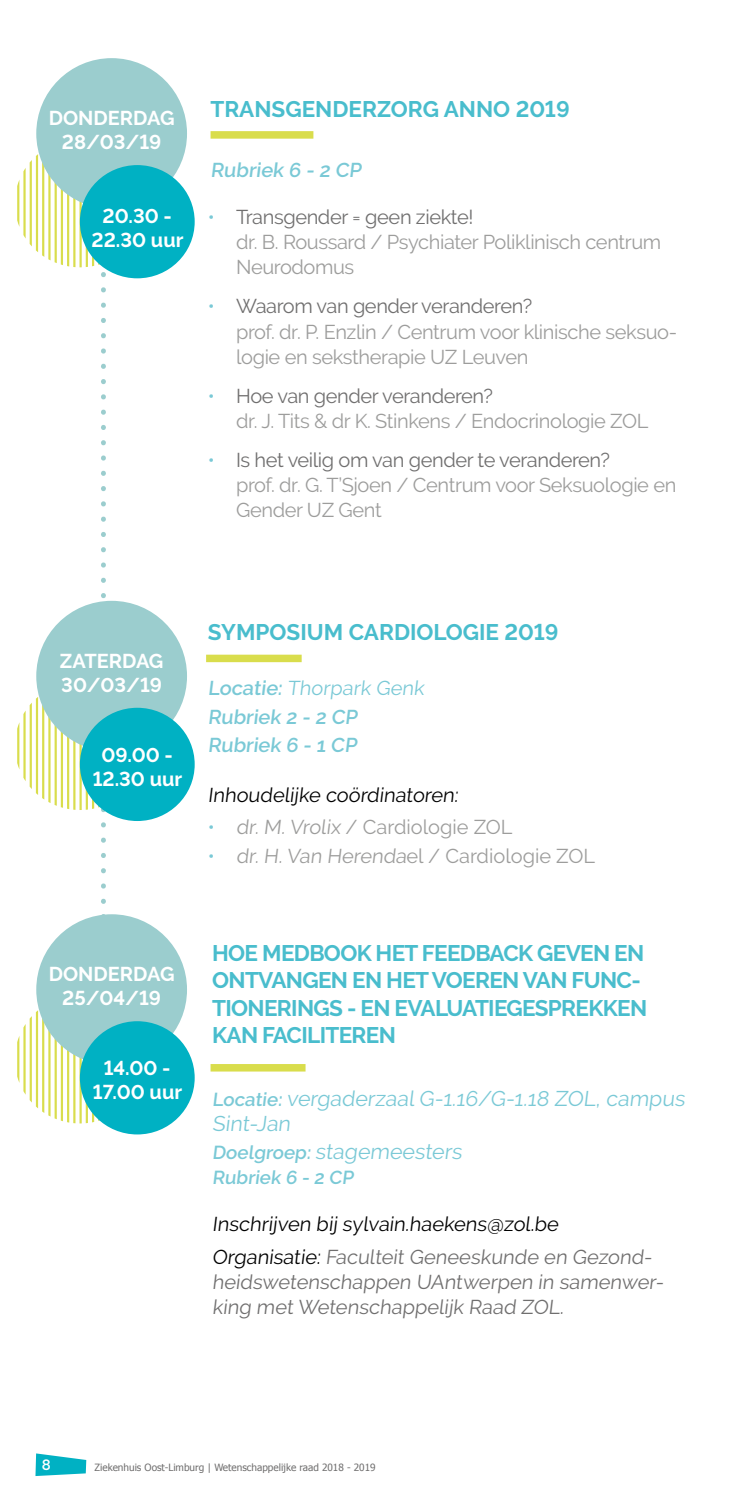
<style>
.page{position:relative;width:745px;height:1489px;background:#fff}
.page>*{position:absolute;margin:0;border:0;box-sizing:border-box;transform-origin:0 0}
.t1{font:700 22.5px/27.5px "Raleway";letter-spacing:-.03em;color:#49bdcd}
.t2{font:700 22.5px "Raleway";color:#49bdcd}
.t3{font:21.25px/25px "Raleway";color:#7ac9d6}
.t4{font:20px/25px "Raleway";letter-spacing:-.02em;color:#9d9d9c}
.t5{font:20px/32px "Raleway";color:#000}
.t6{font:700 20px/24px "Raleway";color:#fff;text-align:center}
.t7{font:20px/25px "Raleway";color:#706f6f}
.t8{font:20px "Raleway";color:#9d9d9c}
.t9{font:600 20px/28.5px "Raleway";color:#7ac9d6}
.t10{font:600 18.75px "Raleway";color:#7ac9d6}
.t11{font:600 15px "Raleway";color:#fff}
.t12{font:10px "Tahoma";color:#706f6f}
.s1{color:#7ac9d6}
.s2{color:#706f6f}
.s3{font-weight:400}
.s4{font-weight:600;font-size:18.75px}
</style>
<div class="page">
<svg style="left:35px;top:1453px;width:51px;height:22px"></svg>
<hr style="left:79px;top:139px;width:3px;height:128px;background:#d9dd4c">
<svg style="left:17px;top:142px;width:58px;height:125px"></svg>
<div style="left:36px;top:58px;width:151px;height:151px;background:#9bcdce;border-radius:50%"></div>
<div style="left:80px;top:165px;width:114px;height:113px;background:#00b1c3;border-radius:50%"></div>
<hr style="left:79px;top:681px;width:3px;height:129px;background:#d9dd4c">
<svg style="left:17px;top:684px;width:58px;height:125px"></svg>
<div style="left:36px;top:600px;width:151px;height:151px;background:#9bcdce;border-radius:50%"></div>
<div style="left:80px;top:707px;width:114px;height:114px;background:#00b1c3;border-radius:50%"></div>
<hr style="left:79px;top:995px;width:3px;height:128px;background:#d9dd4c">
<svg style="left:17px;top:998px;width:58px;height:125px"></svg>
<svg style="left:86px;top:165px;width:58px;height:958px"></svg>
<div style="left:36px;top:914px;width:151px;height:150px;background:#9bcdce;border-radius:50%"></div>
<div style="left:80px;top:1021px;width:114px;height:113px;background:#00b1c3;border-radius:50%"></div>
<div style="left:210px;top:131px;width:103px;height:8px;background:#d9dd4c"></div>
<div style="left:206px;top:654px;width:95px;height:8px;background:#d9dd4c"></div>
<div style="left:210px;top:1063px;width:95px;height:8px;background:#d9dd4c"></div>
<p class="t6" style="left:49px;top:106px;width:127px">DONDERDAG<br>28/03/19</p>
<p class="t6" style="left:91px;top:204px;width:93px">20.30 -<br>22.30 uur</p>
<p class="t2" style="left:210px;top:96px;width:360px">TRANSGENDERZORG ANNO 2019</p>
<p class="t9" style="left:210px;top:156px;width:155px">Rubriek 6 - 2 CP</p>
<p class="t4" style="left:236px;top:205px;width:426px;text-indent:-28px"><span class="s1">•</span> <span class="s2">Transgender = geen ziekte!<br></span>dr. B. Roussard / Psychiater Poliklinisch centrum<br>Neurodomus</p>
<p class="t4" style="left:236px;top:294px;width:442px;text-indent:-28px"><span class="s1">•</span> <span class="s2">Waarom van gender veranderen?<br></span>prof. dr. P. Enzlin / Centrum voor klinische seksuo&shy;logie en sekstherapie UZ Leuven</p>
<p class="t4" style="left:236px;top:383px;width:413px;text-indent:-28px"><span class="s1">•</span> <span class="s2">Hoe van gender veranderen?<br></span>dr. J. Tits &amp; dr K. Stinkens / Endocrinologie ZOL</p>
<p class="t4" style="left:236px;top:447px;width:441px;text-indent:-28px"><span class="s1">•</span> <span class="s2">Is het veilig om van gender te veranderen?<br></span>prof. dr. G. T’Sjoen / Centrum voor Seksuologie en<br>Gender UZ Gent</p>
<p class="t6" style="left:60px;top:649px;width:105px;text-align:left">ZATERDAG<br>30/03/19</p>
<p class="t6" style="left:93px;top:742px;width:91px">09.00 -<br>12.30 uur</p>
<p class="t2" style="left:208px;top:619px;width:352px">SYMPOSIUM CARDIOLOGIE 2019</p>
<p class="t9" style="left:208px;top:674px;width:221px">Locatie: <span class="s3">Thorpark Genk<br></span>Rubriek 2 - 2 CP<br>Rubriek 6 - 1 CP</p>
<p class="t5" style="left:208px;top:778px;width:254px">Inhoudelijke coördinatoren:</p>
<p class="t8" style="left:208px;top:815px;width:306px"><span class="s1">•</span> dr. M. Vrolix / Cardiologie ZOL</p>
<p class="t8" style="left:208px;top:843px;width:388px"><span class="s1">•</span> dr. H. Van Herendael / Cardiologie ZOL</p>
<p class="t6" style="left:49px;top:962px;width:127px">DONDERDAG<br>25/04/19</p>
<p class="t6" style="left:93px;top:1056px;width:91px">14.00 -<br>17.00 uur</p>
<p class="t1" style="left:212px;top:939px;width:436px">HOE MEDBOOK HET FEEDBACK GEVEN EN<br>ONTVANGEN EN HET VOEREN VAN FUNC-<br>TIONERINGS - EN EVALUATIEGESPREKKEN<br>KAN FACILITEREN</p>
<p class="t3" style="left:212px;top:1085px;width:476px"><span class="s4">Locatie:</span> vergaderzaal G-1.16/G-1.18 ZOL, campus<br>Sint-Jan</p>
<p class="t3" style="left:212px;top:1139px;width:254px"><span class="s4">Doelgroep:</span> stagemeesters</p>
<p class="t10" style="left:212px;top:1166px;width:145px">Rubriek 6 - 2 CP</p>
<p class="t5" style="left:212px;top:1208px;width:444px">Inschrijven bij sylvain.haekens@zol.be<br>Organisatie: <span class="s2">Faculteit Geneeskunde en Gezond-</span></p>
<p class="t7" style="left:212px;top:1268px;width:455px">heidswetenschappen UAntwerpen in samenwer&shy;king met Wetenschappelijk Raad ZOL.</p>
<p class="t11" style="left:42px;top:1456px;width:11px">8</p>
<p class="t12" style="left:95px;top:1460px;width:282px">Ziekenhuis Oost-Limburg | Wetenschappelijke raad 2018 - 2019</p>
</div>
